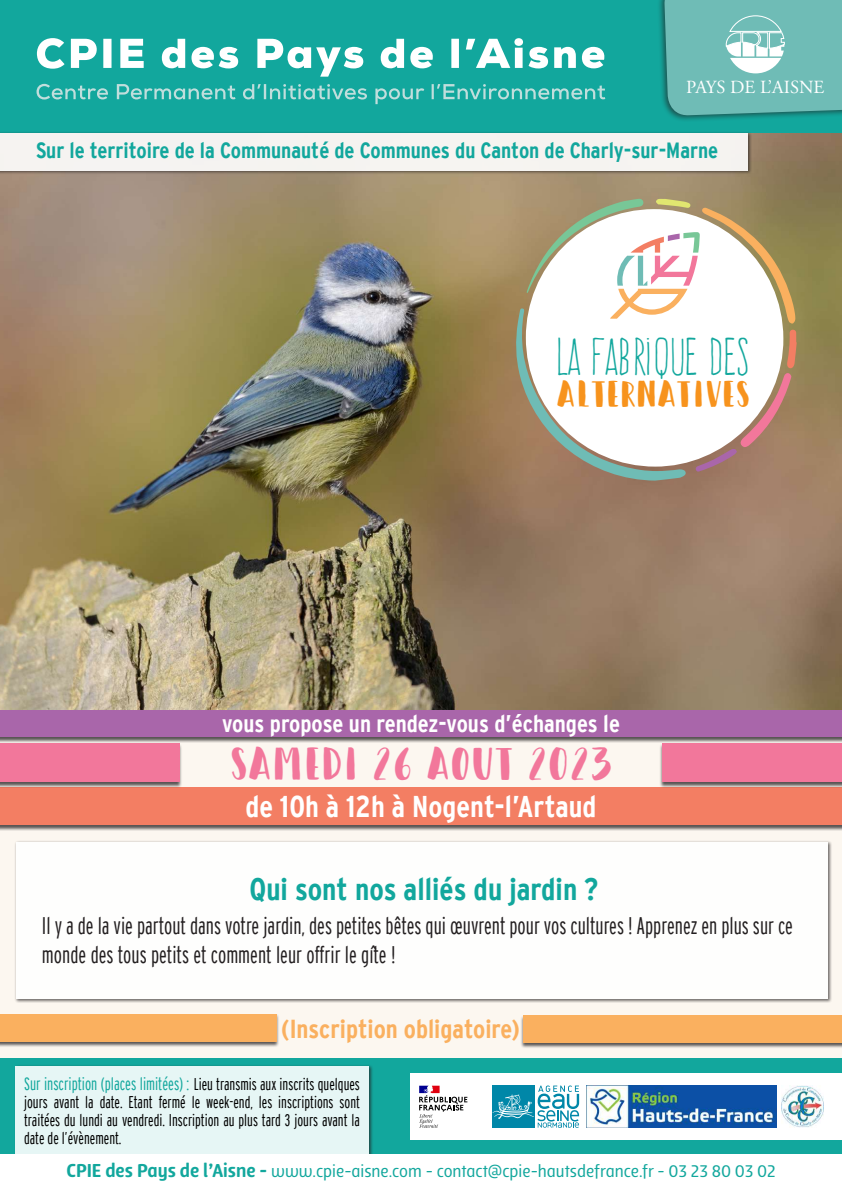
<style>
.page{position:relative;width:842px;height:1191px;background:#fcf7f0}
.page>*{position:absolute;margin:0;border:0;box-sizing:border-box;transform-origin:0 0}
.t1{font:48px "Happy Camper Regular";color:#f2779b}
.t2{font:46.3px "Frente H1";color:#12a79d}
.t3{font:38.6px "Happy Camper Regular";color:#f7931d}
.t4{font:700 condensed 31px "Interstate";color:#12a79d}
.t5{font:700 condensed 30px "Interstate";color:#fff}
.t6{font:700 condensed 26px "Interstate";color:#fab05f}
.t7{font:300 extra-condensed 24px/28.8px "Interstate";color:#231f20}
.t8{font:700 condensed 24px "Interstate";color:#fff}
.t9{font:700 condensed 22px "Interstate";color:#12a79d}
.t10{font:18.5px "Adobe Garamond Pro";color:#fff}
.t11{font:500 18px "Lolita";color:#12a79d}
.t12{font:300 extra-condensed 18px "Interstate";color:#12a79d}
.t13{font:300 extra-condensed 17px/18px "Interstate";color:#000;text-align:justify}
.s1{font-size:17px;color:#000}
.s2{font-weight:800;font-size:20px}
</style>
<div class="page">
<div style="left:0;top:1058px;width:842px;height:133px;background:#12a79d"></div>
<div style="left:411px;top:1073px;width:431px;height:67px;background:#fff"></div>
<img style="left:0;top:133px;width:842px;height:577px">
<div style="left:0;top:0;width:842px;height:133px;background:#12a79d"></div>
<div style="left:657px;top:0;width:185px;height:123px;background:#231f20;opacity:.6"></div>
<svg style="left:36px;top:84px;width:569px;height:20px"></svg>
<svg style="left:37px;top:38px;width:568px;height:39px"></svg>
<svg style="left:664px;top:0;width:178px;height:116px;background:#75bdb8"></svg>
<div style="left:14px;top:1064px;width:359px;height:127px;background:#231f20;opacity:.75"></div>
<div style="left:16px;top:1066px;width:353px;height:124px;background:#e6f6f5"></div>
<div style="left:14px;top:840px;width:818px;height:163px;background:#231f20;opacity:.75"></div>
<div style="left:16px;top:842px;width:812px;height:156px;background:#fff"></div>
<div style="left:0;top:1154px;width:842px;height:37px;background:#fff"></div>
<div style="left:0;top:787px;width:842px;height:44px;background:#231f20;opacity:.75"></div>
<div style="left:0;top:787px;width:842px;height:38px;background:#f37e63"></div>
<div style="left:659px;top:743px;width:183px;height:45px;background:#231f20;opacity:.75"></div>
<div style="left:662px;top:743px;width:180px;height:39px;background:#f2779b"></div>
<div style="left:0;top:743px;width:183px;height:45px;background:#231f20;opacity:.75"></div>
<div style="left:0;top:743px;width:179px;height:39px;background:#f2779b"></div>
<div style="left:0;top:710px;width:842px;height:33px;background:#231f20;opacity:.75"></div>
<div style="left:0;top:710px;width:842px;height:27px;background:#a966aa"></div>
<div style="left:0;top:1013px;width:279px;height:34px;background:#231f20;opacity:.75"></div>
<div style="left:0;top:1014px;width:276px;height:27px;background:#fab05f"></div>
<div style="left:520px;top:1014px;width:322px;height:34px;background:#231f20;opacity:.75"></div>
<div style="left:523px;top:1015px;width:319px;height:27px;background:#fab05f"></div>
<img style="left:586px;top:1085px;width:191px;height:42px">
<svg style="left:419px;top:1085px;width:48px;height:42px"></svg>
<svg style="left:492px;top:1085px;width:87px;height:42px"></svg>
<div style="left:0;top:131px;width:752px;height:44px;background:#231f20;opacity:.75"></div>
<div style="left:0;top:133px;width:747px;height:37px;background:#f5f3f1"></div>
<svg style="left:515px;top:199px;width:282px;height:281px"></svg>
<img style="left:782px;top:1085px;width:41px;height:42px">
<p class="t10" style="left:686px;top:76px;width:140px">PAYS DE L’AISNE</p>
<p class="t9" style="left:36px;top:138px;width:684px">Sur le territoire de la Communauté de Communes du Canton de Charly-sur-Marne</p>
<h2 class="t2" style="left:555px;top:331px;width:195px">LA FABRIQUE DES</h2>
<h3 class="t3" style="left:557px;top:374px;width:195px">ALTERNATIVES</h3>
<p class="t8" style="left:222px;top:710px;width:399px">vous propose un rendez-vous d’échanges le</p>
<h1 class="t1" style="left:230px;top:739px;width:384px">SAMEDI 26 AOUT 2023</h1>
<p class="t5" style="left:245px;top:790px;width:353px">de 10h à 12h à Nogent-l’Artaud</p>
<p class="t4" style="left:249px;top:871px;width:350px">Qui sont nos alliés du jardin ?</p>
<p class="t7" style="left:42px;top:911px;width:752px">Il y a de la vie partout dans votre jardin, des petites bêtes qui œuvrent pour vos cultures ! Apprenez en plus sur ce monde des tous petits et comment leur offrir le gîte !</p>
<p class="t6" style="left:281px;top:1014px;width:240px">(Inscription obligatoire)</p>
<p class="t12" style="left:24px;top:1074px;width:337px">Sur inscription (places limitées) : <span class="s1">Lieu transmis aux inscrits quelques</span></p>
<p class="t13" style="left:24px;top:1093px;width:337px">jours avant la date. Etant fermé le week-end, les inscriptions sont traitées du lundi au vendredi. Inscription au plus tard 3 jours avant la date de l’évènement.</p>
<p class="t11" style="left:66px;top:1160px;width:711px"><span class="s2">CPIE des Pays de l’Aisne -</span> www.cpie-aisne.com - contact@cpie-hautsdefrance.fr - 03 23 80 03 02</p>
</div>
